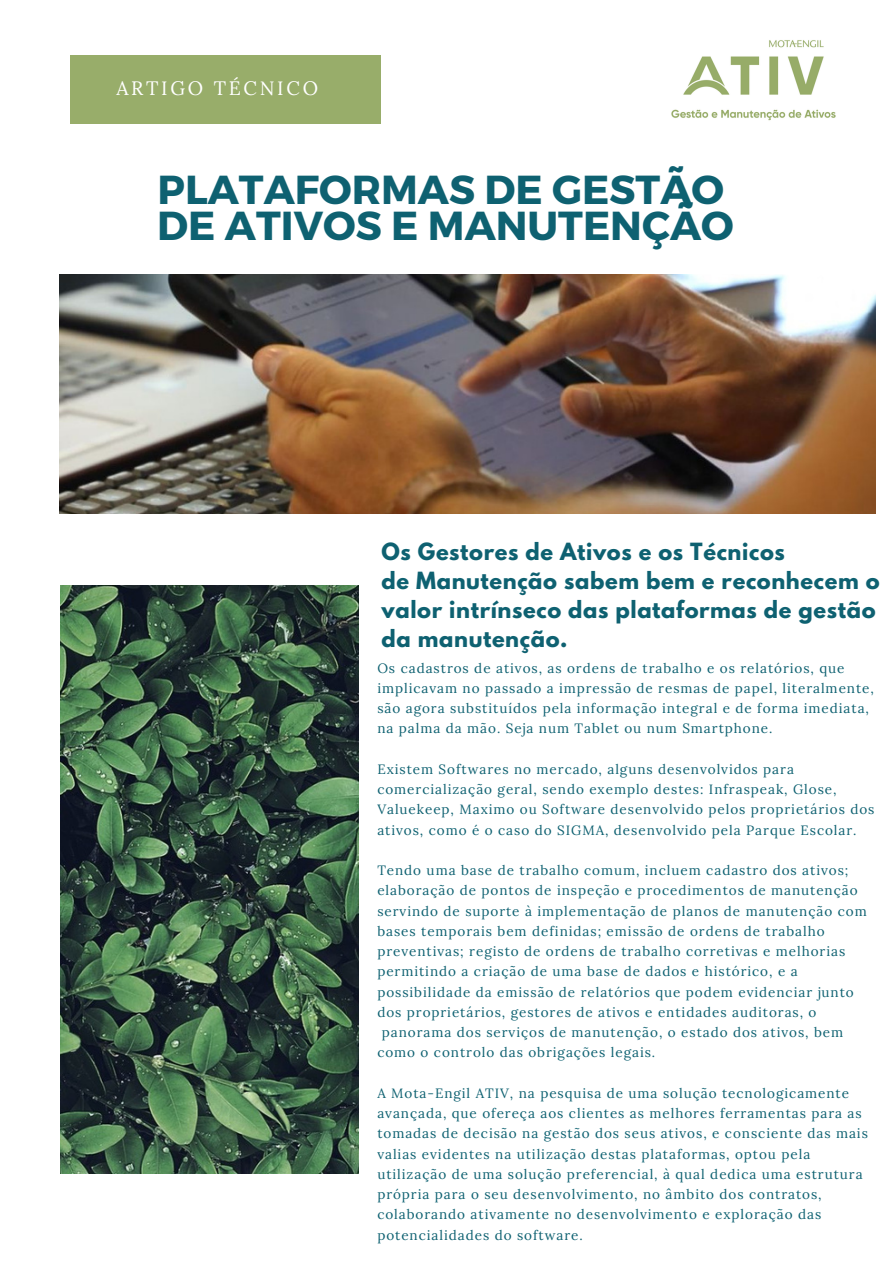
<style>
.page{position:relative;width:893px;height:1264px;background:#fff}
.page>*{position:absolute;margin:0;border:0;box-sizing:border-box;transform-origin:0 0}
.t1{font:700 40.5px/35.7px "Montserrat";color:#0e6171}
.t2{font:700 21px/29.2px "League Spartan";letter-spacing:.03em;color:#0e6171}
.t3{font:19.35px "Lora";letter-spacing:.14em;color:#fff}
.t4{font:13.5px/20.2px "Lora";letter-spacing:.07em;color:#0e6171}
</style>
<div class="page">
<img style="left:60px;top:585px;width:298px;height:588px">
<img style="left:671px;top:40px;width:165px;height:81px">
<div style="left:71px;top:55px;width:310px;height:68px;background:#98ad6a"></div>
<img style="left:60px;top:275px;width:815px;height:238px">
<h3 class="t3" style="left:116px;top:76px;width:203px">ARTIGO TÉCNICO</h3>
<h1 class="t1" style="left:157px;top:169px;width:578px">PLATAFORMAS DE GESTÃO<br>DE ATIVOS E MANUTENÇÃO</h1>
<h2 class="t2" style="left:381px;top:539px;width:499px">Os Gestores de Ativos e os Técnicos<br>de Manutenção sabem bem e reconhecem o valor intrínseco das plataformas de gestão da manutenção.</h2>
<p class="t4" style="left:377px;top:657px;width:498px">Os cadastros de ativos, as ordens de trabalho e os relatórios, que implicavam no passado a impressão de resmas de papel, literalmente, são agora substituídos pela informação integral e de forma imediata, na palma da mão. Seja num Tablet ou num Smartphone.</p>
<p class="t4" style="left:377px;top:759px;width:498px">Existem Softwares no mercado, alguns desenvolvidos para comercialização geral, sendo exemplo destes: Infraspeak, Glose, Valuekeep, Maximo ou Software desenvolvido pelos proprietários dos ativos, como é o caso do SIGMA, desenvolvido pela Parque Escolar.</p>
<p class="t4" style="left:377px;top:860px;width:472px">Tendo uma base de trabalho comum, incluem cadastro dos ativos;</p>
<p class="t4" style="left:377px;top:880px;width:482px">elaboração de pontos de inspeção e procedimentos de manutenção</p>
<p class="t4" style="left:377px;top:900px;width:491px">servindo de suporte à implementação de planos de manutenção com</p>
<p class="t4" style="left:377px;top:920px;width:449px">bases temporais bem definidas; emissão de ordens de trabalho</p>
<p class="t4" style="left:377px;top:941px;width:469px">preventivas; registo de ordens de trabalho corretivas e melhorias</p>
<p class="t4" style="left:377px;top:961px;width:422px">permitindo a criação de uma base de dados e histórico, e a</p>
<p class="t4" style="left:377px;top:981px;width:478px">possibilidade da emissão de relatórios que podem evidenciar junto</p>
<p class="t4" style="left:377px;top:1001px;width:440px">dos proprietários, gestores de ativos e entidades auditoras, o</p>
<p class="t4" style="left:382px;top:1022px;width:463px">panorama dos serviços de manutenção, o estado dos ativos, bem</p>
<p class="t4" style="left:377px;top:1042px;width:279px">como o controlo das obrigações legais.</p>
<p class="t4" style="left:377px;top:1082px;width:492px">A Mota-Engil ATIV, na pesquisa de uma solução tecnologicamente avançada, que ofereça aos clientes as melhores ferramentas para as tomadas de decisão na gestão dos seus ativos, e consciente das mais valias evidentes na utilização destas plataformas, optou pela utilização de uma solução preferencial, à qual dedica uma estrutura própria para o seu desenvolvimento, no âmbito dos contratos, colaborando ativamente no desenvolvimento e exploração das potencialidades do software.</p>
</div>
